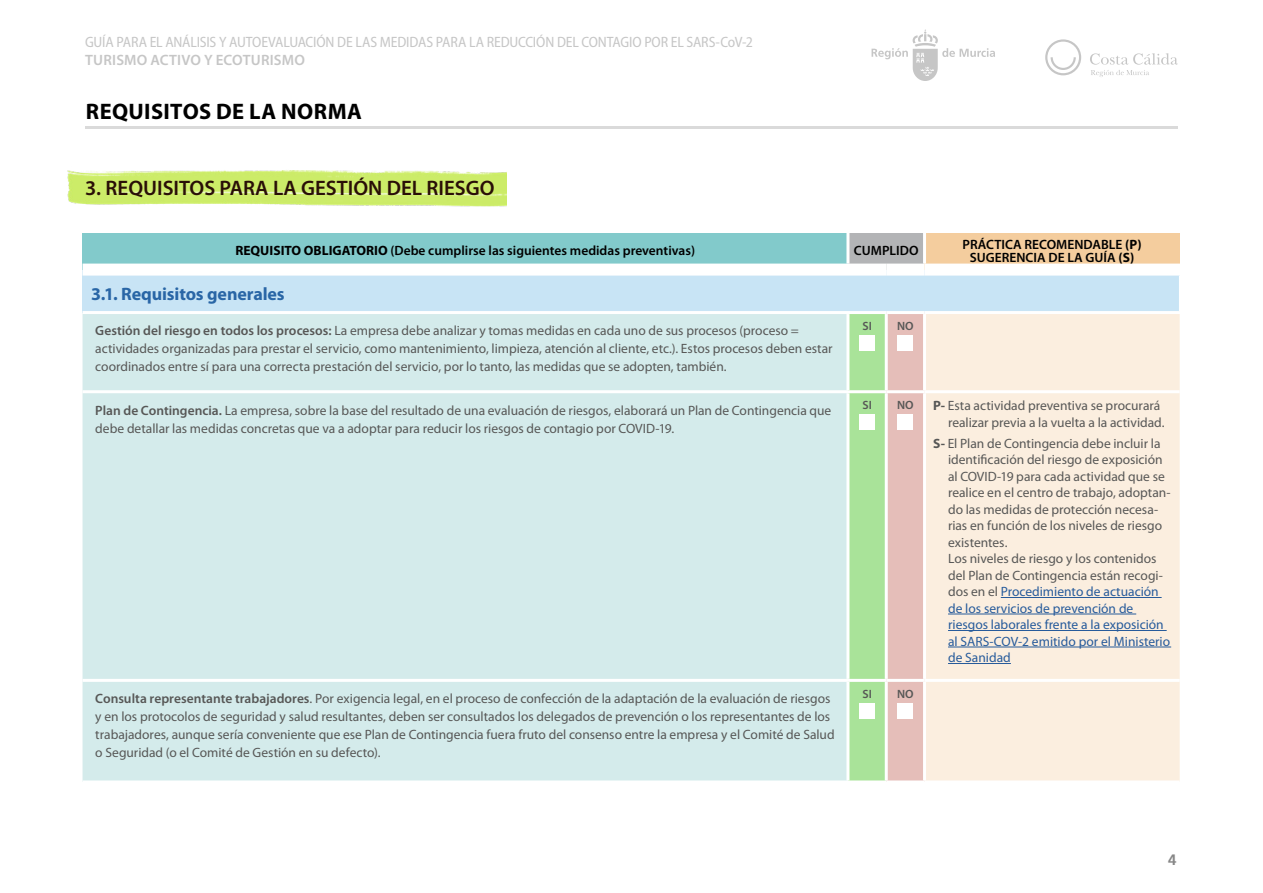
<style>
.page{position:relative;width:1263px;height:893px;background:#fff}
.page>*{position:absolute;margin:0;border:0;box-sizing:border-box;transform-origin:0 0}
.t1{font:700 22.5px "Myriad Pro";letter-spacing:.02em;color:#000}
.t2{font:600 21px "Myriad Pro";color:#290f07}
.t3{font:700 18px "Myriad Pro";letter-spacing:-.01em;color:#2966a6}
.t4{font:semi-condensed 15px "Myriad Pro";letter-spacing:-.015em;color:#c6c6c6}
.t5{font:600 15px "Myriad Pro";letter-spacing:.015em;color:#c6c6c6}
.t6{font:700 15px "Frutiger 65";color:#878787}
.t7{font:13.5px/16.5px "Myriad Pro";color:#575756}
.t8{font:600 13.5px/13.5px "Myriad Pro";color:#000;text-align:center}
.t9{font:600 12px "Myriad Pro";letter-spacing:.005em;color:#575756}
.s1{font-weight:700}
.s2{font-weight:600}
.s3{color:#275b9b}
</style>
<div class="page">
<hr style="left:85px;top:126px;width:1093px;height:2px;background:#dadada">
<svg style="left:871px;top:29px;width:124px;height:52px"></svg>
<svg style="left:1045px;top:39px;width:36px;height:36px"></svg>
<svg style="left:1090px;top:53px;width:88px;height:24px"></svg>
<img style="left:67px;top:170px;width:439px;height:37px">
<div style="left:83px;top:233px;width:765px;height:37px;background:#82cacb"></div>
<div style="left:848px;top:233px;width:76px;height:37px;background:#b3b4b6"></div>
<div style="left:924px;top:233px;width:256px;height:37px;background:#f4cd9e"></div>
<div style="left:83px;top:270px;width:1097px;height:43px;background:#c8e4f5"></div>
<div style="left:83px;top:314px;width:763px;height:466px;background:#d4ebeb"></div>
<svg style="left:849px;top:314px;width:74px;height:466px;background:#c7d1aa"></svg>
<div style="left:926px;top:314px;width:254px;height:466px;background:#fbeedf"></div>
<hr style="left:1179px;top:276px;width:1px;height:35px;background:#fff">
<hr style="left:846px;top:233px;width:3px;height:31px;background:#fff">
<hr style="left:923px;top:233px;width:3px;height:31px;background:#fff">
<hr style="left:83px;top:311px;width:765px;height:3px;background:#fff">
<hr style="left:885px;top:314px;width:3px;height:76px;background:#fff">
<hr style="left:924px;top:311px;width:256px;height:3px;background:#fff">
<hr style="left:885px;top:393px;width:3px;height:286px;background:#fff">
<hr style="left:885px;top:682px;width:3px;height:98px;background:#fff">
<hr style="left:83px;top:390px;width:765px;height:3px;background:#fff">
<hr style="left:924px;top:390px;width:256px;height:3px;background:#fff">
<hr style="left:83px;top:679px;width:765px;height:3px;background:#fff">
<hr style="left:848px;top:679px;width:38px;height:3px;background:#fff">
<hr style="left:886px;top:679px;width:38px;height:3px;background:#fff">
<hr style="left:924px;top:679px;width:256px;height:3px;background:#fff">
<hr style="left:848px;top:311px;width:38px;height:3px;background:#fff">
<hr style="left:886px;top:311px;width:38px;height:3px;background:#fff">
<hr style="left:848px;top:390px;width:38px;height:3px;background:#fff">
<hr style="left:886px;top:390px;width:38px;height:3px;background:#fff">
<div style="left:83px;top:264px;width:765px;height:12px;background:#fff"></div>
<div style="left:848px;top:264px;width:38px;height:12px;background:#fff"></div>
<div style="left:886px;top:264px;width:38px;height:12px;background:#fff"></div>
<div style="left:924px;top:264px;width:256px;height:12px;background:#fff"></div>
<div style="left:859px;top:335px;width:16px;height:16px;background:#fff"></div>
<div style="left:898px;top:335px;width:15px;height:16px;background:#fff"></div>
<div style="left:859px;top:414px;width:16px;height:16px;background:#fff"></div>
<div style="left:898px;top:414px;width:15px;height:16px;background:#fff"></div>
<hr style="left:1001px;top:597px;width:160px;height:1px;background:#275b9b">
<hr style="left:948px;top:614px;width:188px;height:1px;background:#275b9b">
<hr style="left:948px;top:630px;width:219px;height:1px;background:#275b9b">
<hr style="left:948px;top:647px;width:223px;height:1px;background:#275b9b">
<hr style="left:948px;top:663px;width:63px;height:1px;background:#275b9b">
<div style="left:859px;top:703px;width:16px;height:15px;background:#fff"></div>
<div style="left:898px;top:703px;width:15px;height:15px;background:#fff"></div>
<p class="t4" style="left:85px;top:34px;width:669px">GUÍA PARA EL ANÁLISIS Y AUTOEVALUACIÓN DE LAS MEDIDAS PARA LA REDUCCIÓN DEL CONTAGIO POR EL SARS-CoV-2</p>
<p class="t5" style="left:85px;top:51px;width:221px">TURISMO ACTIVO Y ECOTURISMO</p>
<h1 class="t1" style="left:86px;top:97px;width:278px">REQUISITOS DE LA NORMA</h1>
<h2 class="t2" style="left:85px;top:174px;width:411px">3. REQUISITOS PARA LA GESTIÓN DEL RIESGO</h2>
<p class="t8" style="left:235px;top:244px;width:461px"><span class="s1">REQUISITO OBLIGATORIO</span> (Debe cumplirse las siguientes medidas preventivas)</p>
<p class="t8" style="left:854px;top:244px;width:66px">CUMPLIDO</p>
<p class="t8" style="left:963px;top:237px;width:180px">PRÁCTICA RECOMENDABLE <span class="s1">(P)<br></span>SUGERENCIA DE LA GUÍA <span class="s1">(S)</span></p>
<h3 class="t3" style="left:91px;top:282px;width:195px">3.1. Requisitos generales</h3>
<p class="t7" style="left:95px;top:322px;width:739px;line-height:18px"><span class="s2">Gestión del riesgo en todos los procesos:</span> La empresa debe analizar y tomas medidas en cada uno de sus procesos (proceso = actividades organizadas para prestar el servicio, como mantenimiento, limpieza, atención al cliente, etc.). Estos procesos deben estar coordinados entre sí para una correcta prestación del servicio, por lo tanto, las medidas que se adopten, también.</p>
<p class="t9" style="left:862px;top:318px;width:11px">SI</p>
<p class="t9" style="left:897px;top:318px;width:18px">NO</p>
<p class="t7" style="left:95px;top:401px;width:737px;line-height:18px"><span class="s2">Plan de Contingencia.</span> La empresa, sobre la base del resultado de una evaluación de riesgos, elaborará un Plan de Contingencia que debe detallar las medidas concretas que va a adoptar para reducir los riesgos de contagio por COVID-19.</p>
<p class="t9" style="left:862px;top:398px;width:11px">SI</p>
<p class="t9" style="left:897px;top:398px;width:18px">NO</p>
<p class="t7" style="left:948px;top:397px;width:218px;text-indent:-15px"><span class="s1">P-</span> Esta actividad preventiva se procurará realizar previa a la vuelta a la actividad.</p>
<p class="t7" style="left:948px;top:435px;width:224px;text-indent:-15px"><span class="s1">S-</span> El Plan de Contingencia debe incluir la identificación del riesgo de exposición al COVID-19 para cada actividad que se realice en el centro de trabajo, adoptan&shy;do las medidas de protección necesa&shy;rias en función de los niveles de riesgo existentes.<br>Los niveles de riesgo y los contenidos del Plan de Contingencia están recogi&shy;dos en el <span class="s3">Procedimiento de actuación de los servicios de prevención de riesgos laborales frente a la exposición al SARS-COV-2 emitido por el Ministerio de Sanidad</span></p>
<p class="t7" style="left:95px;top:689px;width:741px;line-height:18px"><span class="s2">Consulta representante trabajadores</span>. Por exigencia legal, en el proceso de confección de la adaptación de la evaluación de riesgos y en los protocolos de seguridad y salud resultantes, deben ser consultados los delegados de prevención o los representantes de los trabajadores, aunque sería conveniente que ese Plan de Contingencia fuera fruto del consenso entre la empresa y el Comité de Salud o Seguridad (o el Comité de Gestión en su defecto).</p>
<p class="t9" style="left:862px;top:686px;width:11px">SI</p>
<p class="t9" style="left:897px;top:686px;width:18px">NO</p>
<p class="t6" style="left:1168px;top:851px;width:10px">4</p>
</div>
